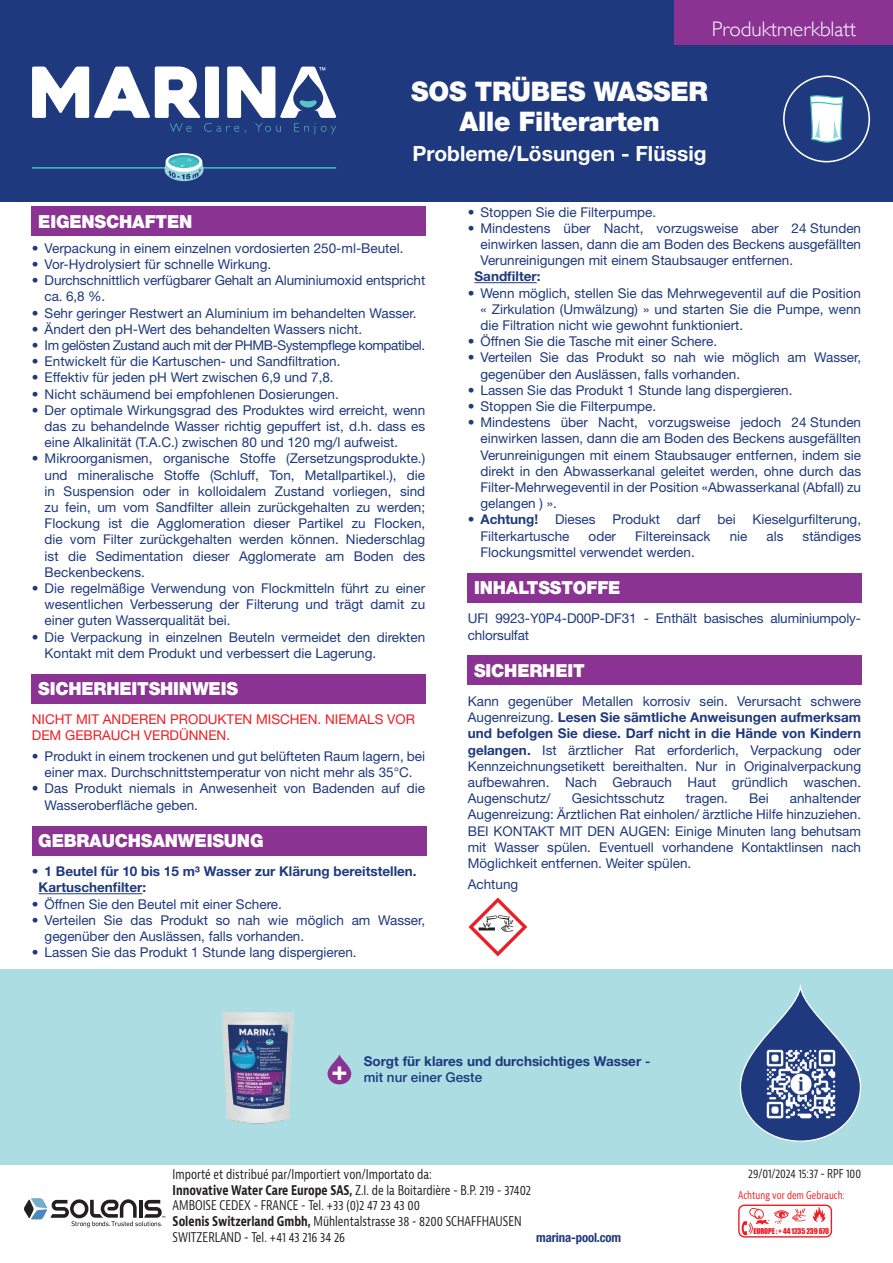
<style>
.page{position:relative;width:893px;height:1263px;background:#fff}
.page>*{position:absolute;margin:0;border:0;box-sizing:border-box;transform-origin:0 0}
.t1{font:900 27px/30px "Helvetica Neue LT Std";letter-spacing:-.01em;color:#fff;text-align:center}
.t2{font:700 condensed 26.85px "Helvetica Neue LT Std";color:#fff}
.t3{font:700 21px "Helvetica Neue LT Std";color:#fff}
.t4{font:300 21px "Gill Sans";color:#fff}
.t5{font:900 18px "Helvetica Neue LT Std";letter-spacing:-.01em;color:#fff}
.t6{font:13.5px/16.2px "Helvetica Neue LT Std";color:#1e397d;text-align:justify}
.t7{font:700 13.5px/16.2px "Helvetica Neue LT Std";color:#1e397d}
.t8{font:13.5px/16.2px "Helvetica Neue LT Std";color:#ee1d23}
.t9{font:13.5px "Helvetica Neue LT Std";letter-spacing:-.03em;color:#1e397d}
.t10{font:condensed 13.05px/15.8px "Bernina Sans";color:#231f20;scale:.85 1}
.t11{font:700 condensed 12.75px "Helvetica Neue LT Std";letter-spacing:-.01em;color:#1e397d}
.t12{font:condensed 12px "Bernina Sans";letter-spacing:-.005em;color:#231f20;scale:.85 1}
.t13{font:condensed 10.5px "Bernina Sans";color:#ee1d23;scale:.85 1}
.t14{font:7.35px "Impact";letter-spacing:-.02em;color:#ee1d23}
.s1{font-weight:700}
.s2{font-weight:500}
</style>
<div class="page">
<svg style="left:738px;top:1204px;width:94px;height:33px"></svg>
<svg style="left:24px;top:1198px;width:141px;height:29px"></svg>
<div style="left:0;top:969px;width:893px;height:196px;background:#abdde2"></div>
<svg style="left:328px;top:1054px;width:23px;height:30px"></svg>
<svg style="left:739px;top:985px;width:122px;height:157px"></svg>
<img style="left:763px;top:1045px;width:77px;height:77px">
<div style="left:0;top:0;width:893px;height:202px;background:#1e397d"></div>
<div style="left:675px;top:0;width:218px;height:45px;background:#8b3393"></div>
<svg style="left:32px;top:66px;width:304px;height:68px"></svg>
<hr style="left:32px;top:167px;width:304px;height:2px;background:#41c1c6">
<svg style="left:163px;top:153px;width:42px;height:28px"></svg>
<div style="left:783px;top:75px;width:87px;height:87px;border:2px solid #fff;border-radius:50%"></div>
<svg style="left:810px;top:95px;width:33px;height:48px;background:#c6dee7"></svg>
<hr style="left:39px;top:893px;width:103px;height:1px;background:#1e397d">
<div style="left:32px;top:207px;width:394px;height:29px;background:#8b3393"></div>
<div style="left:32px;top:674px;width:394px;height:29px;background:#8b3393"></div>
<div style="left:32px;top:826px;width:395px;height:29px;background:#8b3393"></div>
<hr style="left:474px;top:282px;width:63px;height:1px;background:#1e397d">
<div style="left:468px;top:573px;width:394px;height:29px;background:#8b3393"></div>
<div style="left:468px;top:656px;width:394px;height:29px;background:#8b3393"></div>
<svg style="left:468px;top:897px;width:59px;height:59px"></svg>
<img style="left:222px;top:1012px;width:72px;height:112px">
<h3 class="t4" style="left:712px;top:12px;width:146px">Produktmerkblatt</h3>
<h1 class="t1" style="left:411px;top:76px;width:298px">SOS TRÜBES WASSER<br>Alle Filterarten</h1>
<h3 class="t3" style="left:413px;top:141px;width:295px">Probleme/Lösungen - Flüssig</h3>
<h3 class="t5" style="left:38px;top:211px;width:156px">EIGENSCHAFTEN</h3>
<p class="t6" style="left:32px;top:240px;width:373px">• Verpackung in einem einzelnen vordosierten 250-ml-Beutel.</p>
<p class="t6" style="left:32px;top:256px;width:241px">• Vor-Hydrolysiert für schnelle Wirkung.</p>
<p class="t6" style="left:45px;top:272px;width:382px;text-indent:-13px">• Durchschnittlich verfügbarer Gehalt an Aluminiumoxid entspricht ca. 6,8 %.</p>
<p class="t6" style="left:32px;top:305px;width:386px">• Sehr geringer Restwert an Aluminium im behandelten Wasser.</p>
<p class="t6" style="left:32px;top:321px;width:332px">• Ändert den pH-Wert des behandelten Wassers nicht.</p>
<p class="t9" style="left:32px;top:337px;width:395px">• Im gelösten Zustand auch mit der PHMB-Systempflege kompatibel.</p>
<p class="t6" style="left:32px;top:353px;width:310px">• Entwickelt für die Kartuschen- und Sandfiltration.</p>
<p class="t6" style="left:32px;top:369px;width:303px">• Effektiv für jeden pH Wert zwischen 6,9 und 7,8.</p>
<p class="t6" style="left:32px;top:386px;width:308px">• Nicht schäumend bei empfohlenen Dosierungen.</p>
<p class="t6" style="left:45px;top:402px;width:382px;text-indent:-13px">• Der optimale Wirkungsgrad des Produktes wird erreicht, wenn das zu behandelnde Wasser richtig gepuffert ist, d.h. dass es eine Alkalinität (T.A.C.) zwischen 80 und 120 mg/l aufweist.</p>
<p class="t6" style="left:45px;top:450px;width:382px;text-indent:-13px">• Mikroorganismen, organische Stoffe (Zersetzungsprodukte.) und mineralische Stoffe (Schluff, Ton, Metallpartikel.), die in Suspension oder in kolloidalem Zustand vorliegen, sind zu fein, um vom Sandfilter allein zurückgehalten zu werden; Flockung ist die Agglomeration dieser Partikel zu Flocken, die vom Filter zurückgehalten werden können. Niederschlag ist die Sedimentation dieser Agglomerate am Boden des Beckenbeckens.</p>
<p class="t6" style="left:45px;top:580px;width:382px;text-indent:-13px">• Die regelmäßige Verwendung von Flockmitteln führt zu einer wesentlichen Verbesserung der Filterung und trägt damit zu einer guten Wasserqualität bei.</p>
<p class="t6" style="left:45px;top:629px;width:382px;text-indent:-13px">• Die Verpackung in einzelnen Beuteln vermeidet den direkten<br>Kontakt mit dem Produkt und verbessert die Lagerung.</p>
<h3 class="t5" style="left:38px;top:678px;width:201px">SICHERHEITSHINWEIS</h3>
<p class="t8" style="left:32px;top:711px;width:385px">NICHT MIT ANDEREN PRODUKTEN MISCHEN. NIEMALS VOR<br>DEM GEBRAUCH VERDÜNNEN.</p>
<p class="t6" style="left:32px;top:748px;width:395px;text-align:center">• Produkt in einem trockenen und gut belüfteten Raum lagern, bei einer max. Durchschnittstemperatur von nicht mehr als 35°C.</p>
<p class="t6" style="left:45px;top:780px;width:382px;text-indent:-13px">• Das Produkt niemals in Anwesenheit von Badenden auf die<br>Wasseroberfläche geben.</p>
<h3 class="t5" style="left:38px;top:830px;width:227px">GEBRAUCHSANWEISUNG</h3>
<p class="t7" style="left:39px;top:863px;width:380px;text-indent:-7px">• 1 Beutel für 10 bis 15 m³ Wasser zur Klärung bereitstellen.<br>Kartuschenfilter:</p>
<p class="t6" style="left:32px;top:895px;width:252px">• Öffnen Sie den Beutel mit einer Schere.</p>
<p class="t6" style="left:45px;top:912px;width:382px;text-indent:-13px">• Verteilen Sie das Produkt so nah wie möglich am Wasser, gegenüber den Auslässen, falls vorhanden.</p>
<p class="t6" style="left:32px;top:944px;width:326px">• Lassen Sie das Produkt 1 Stunde lang dispergieren.</p>
<p class="t6" style="left:468px;top:203px;width:190px">• Stoppen Sie die Filterpumpe.</p>
<p class="t6" style="left:480px;top:220px;width:382px;text-indent:-13px">• Mindestens über Nacht, vorzugsweise aber 24 Stunden einwirken lassen, dann die am Boden des Beckens ausgefällten Verunreinigungen mit einem Staubsauger entfernen.</p>
<p class="t7" style="left:474px;top:268px;width:68px">Sandfilter:</p>
<p class="t6" style="left:480px;top:284px;width:382px;text-indent:-13px">• Wenn möglich, stellen Sie das Mehrwegeventil auf die Position « Zirkulation (Umwälzung) » und starten Sie die Pumpe, wenn die Filtration nicht wie gewohnt funktioniert.</p>
<p class="t6" style="left:468px;top:333px;width:251px">• Öffnen Sie die Tasche mit einer Schere.</p>
<p class="t6" style="left:480px;top:349px;width:382px;text-indent:-13px">• Verteilen Sie das Produkt so nah wie möglich am Wasser, gegenüber den Auslässen, falls vorhanden.</p>
<p class="t6" style="left:468px;top:382px;width:326px">• Lassen Sie das Produkt 1 Stunde lang dispergieren.</p>
<p class="t6" style="left:468px;top:398px;width:190px">• Stoppen Sie die Filterpumpe.</p>
<p class="t6" style="left:480px;top:414px;width:382px;text-indent:-13px">• Mindestens über Nacht, vorzugsweise jedoch 24 Stunden einwirken lassen, dann die am Boden des Beckens ausgefällten Verunreinigungen mit einem Staubsauger entfernen, indem sie direkt in den Abwasserkanal geleitet werden, ohne durch das Filter-Mehrwegeventil in der Position «Abwasserkanal (Abfall) zu gelangen ) ».</p>
<p class="t6" style="left:480px;top:511px;width:382px;text-indent:-13px">• <span class="s1">Achtung!</span> Dieses Produkt darf bei Kieselgurfilterung,<br>Filterkartusche</p>
<p class="t6" style="left:589px;top:527px;width:29px">oder</p>
<p class="t6" style="left:635px;top:527px;width:77px">Filtereinsack</p>
<p class="t6" style="left:730px;top:527px;width:19px">nie</p>
<p class="t6" style="left:766px;top:527px;width:18px">als</p>
<p class="t6" style="left:803px;top:527px;width:60px">ständiges</p>
<p class="t6" style="left:480px;top:544px;width:216px">Flockungsmittel verwendet werden.</p>
<h3 class="t5" style="left:474px;top:577px;width:148px">INHALTSSTOFFE</h3>
<p class="t6" style="left:468px;top:610px;width:395px">UFI 9923-Y0P4-D00P-DF31 - Enthält basisches aluminiumpoly&shy;chlorsulfat</p>
<h3 class="t5" style="left:474px;top:660px;width:112px">SICHERHEIT</h3>
<p class="t6" style="left:468px;top:693px;width:395px">Kann gegenüber Metallen korrosiv sein. Verursacht schwere Augenreizung. <span class="s1">Lesen Sie sämtliche Anweisungen aufmerksam und befolgen Sie diese. Darf nicht in die Hände von Kindern gelangen.</span> Ist ärztlicher Rat erforderlich, Verpackung oder Kennzeichnungsetikett bereithalten. Nur in Originalverpackung aufbewahren. Nach Gebrauch Haut gründlich waschen.<br>Augenschutz/</p>
<p class="t6" style="left:572px;top:790px;width:94px">Gesichtsschutz</p>
<p class="t6" style="left:686px;top:790px;width:44px">tragen.</p>
<p class="t6" style="left:749px;top:790px;width:21px">Bei</p>
<p class="t6" style="left:468px;top:790px;width:395px;text-indent:322px">anhaltender Augenreizung: Ärztlichen Rat einholen/ ärztliche Hilfe hinzuziehen.<br>BEI KONTAKT MIT DEN AUGEN: Einige Minuten lang behutsam mit Wasser spülen. Eventuell vorhandene Kontaktlinsen nach Möglichkeit entfernen. Weiter spülen.</p>
<p class="t6" style="left:468px;top:876px;width:52px">Achtung</p>
<h2 class="t2" style="left:331px;top:1054px;width:18px">+</h2>
<p class="t7" style="left:364px;top:1053px;width:288px">Sorgt für klares und durchsichtiges Wasser <span class="s2">- mit nur einer Geste</span></p>
<p class="t10" style="left:173px;top:1167px;width:423px">Importé et distribué par/Importiert von/Importato da:<br><span class="s1">Innovative Water Care Europe SAS,</span> Z.I. de la Boitardière - B.P. 219 - 37402<br>AMBOISE CEDEX - FRANCE - Tel. +33 (0)2 47 23 43 00<br><span class="s1">Solenis Switzerland Gmbh,</span> Mühlentalstrasse 38 - 8200 SCHAFFHAUSEN SWITZERLAND - Tel. +41 43 216 34 26</p>
<p class="t12" style="left:748px;top:1166px;width:134px">29/01/2024 15:37 - RPF 100</p>
<p class="t13" style="left:738px;top:1189px;width:127px">Achtung vor dem Gebrauch:</p>
<p class="t14" style="left:754px;top:1225px;width:77px">EUROPE : + 44 1235 239 670</p>
<p class="t11" style="left:536px;top:1229px;width:86px">marina-pool.com</p>
</div>
